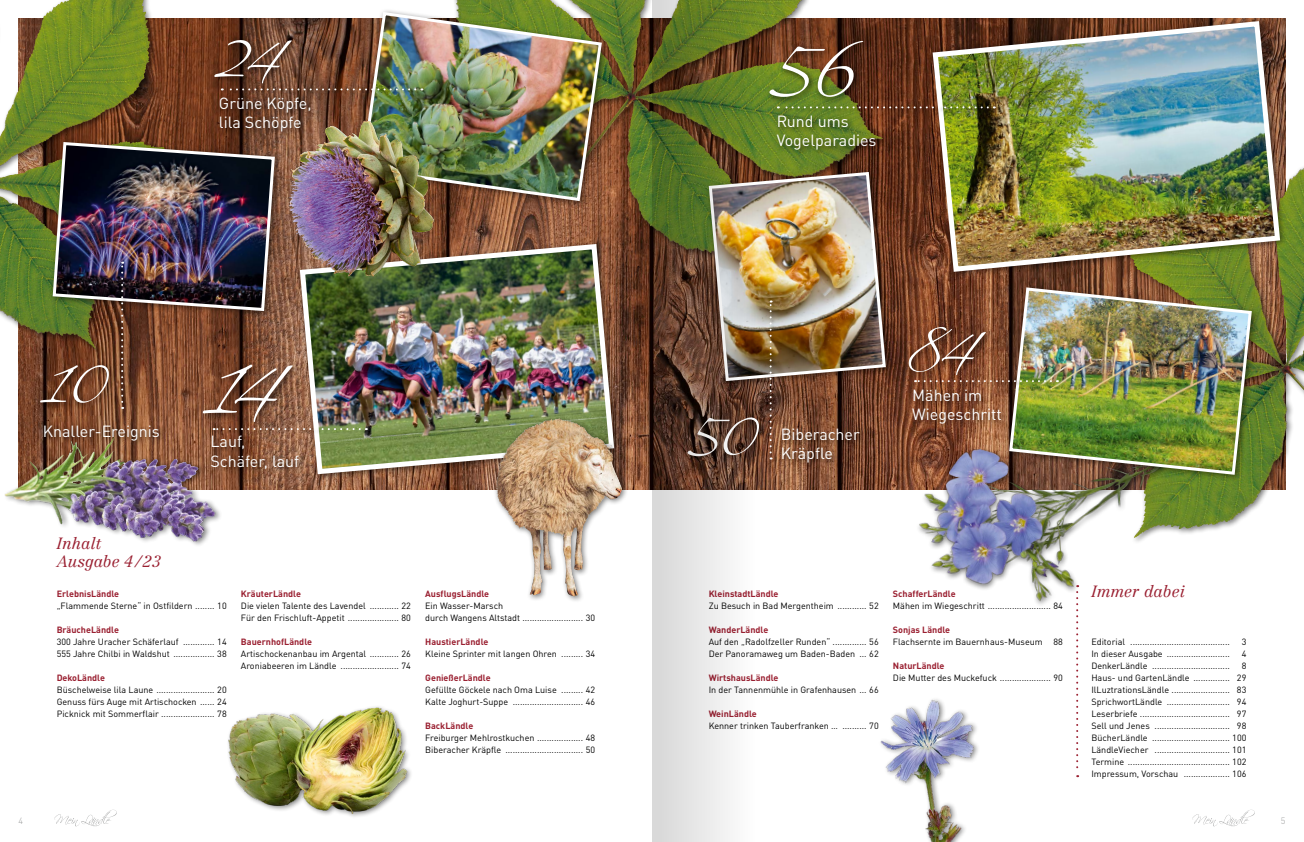
<style>
.page{position:relative;width:1304px;height:842px;background:#fff}
.page>*{position:absolute;margin:0;border:0;box-sizing:border-box;transform-origin:0 0}
.t1{font:92px "Scriptina Pro";color:#fff}
.t2{font:70px "Scriptina Pro";color:#fff}
.t3{font:16px/19.2px "DIN Pro";color:#fff}
.t4{font:italic 300 16px/18px "Centennial LT Pro";color:#9a2031}
.t5{font:9px/12px "DIN Pro";color:#000}
.t6{font:700 9px "DIN Pro";color:#9a2031}
.t7{font:300 9px "DIN Pro";color:#9c9d9d}
</style>
<div class="page">
<img style="left:18px;top:18px;width:994px;height:471px">
<div style="left:437px;top:0;width:453px;height:275px;background:#000;opacity:.5"></div>
<img style="left:632px;top:0;width:20px;height:93px">
<div style="left:357px;top:8px;width:253px;height:201px;background:#000;opacity:.5"></div>
<img style="left:359px;top:10px;width:245px;height:193px">
<div style="left:0;top:0;width:236px;height:356px;background:#000;opacity:.5"></div>
<img style="left:14px;top:0;width:55px;height:102px">
<div style="left:1012px;top:124px;width:292px;height:421px;background:#000;opacity:.5"></div>
<svg style="left:1076px;top:639px;width:2px;height:138px"></svg>
<div style="left:705px;top:168px;width:189px;height:221px;background:#000;opacity:.5"></div>
<div style="left:929px;top:18px;width:359px;height:262px;background:#000;opacity:.5"></div>
<img style="left:930px;top:18px;width:353px;height:257px">
<div style="left:37px;top:361px;width:80px;height:50px;background:#000;opacity:.75"></div>
<div style="left:778px;top:424px;width:89px;height:46px;background:#000;opacity:.75"></div>
<img style="left:802px;top:170px;width:85px;height:289px">
<div style="left:220px;top:88px;width:207px;height:7px;background:#000;opacity:.43"></div>
<svg style="left:299px;top:88px;width:116px;height:2px"></svg>
<div style="left:216px;top:94px;width:102px;height:45px;background:#000;opacity:.75"></div>
<div style="left:211px;top:36px;width:88px;height:55px;background:#000;opacity:.75"></div>
<div style="left:776px;top:106px;width:224px;height:7px;background:#000;opacity:.43"></div>
<svg style="left:802px;top:106px;width:186px;height:2px"></svg>
<div style="left:773px;top:111px;width:110px;height:47px;background:#000;opacity:.75"></div>
<div style="left:766px;top:37px;width:104px;height:68px;background:#000;opacity:.75"></div>
<div style="left:207px;top:432px;width:99px;height:44px;background:#000;opacity:.75"></div>
<div style="left:199px;top:361px;width:101px;height:68px;background:#000;opacity:.75"></div>
<div style="left:49px;top:138px;width:234px;height:181px;background:#000;opacity:.5"></div>
<div style="left:120px;top:261px;width:8px;height:153px;background:#000;opacity:.43"></div>
<img style="left:51px;top:140px;width:225px;height:269px">
<img style="left:4px;top:417px;width:230px;height:128px">
<img style="left:228px;top:706px;width:183px;height:111px">
<img style="left:880px;top:699px;width:98px;height:143px">
<img style="left:869px;top:402px;width:333px;height:234px">
<div style="left:296px;top:240px;width:326px;height:242px;background:#000;opacity:.5"></div>
<img style="left:297px;top:241px;width:320px;height:236px">
<div style="left:212px;top:427px;width:160px;height:8px;background:#000;opacity:.43"></div>
<svg style="left:214px;top:428px;width:146px;height:2px"></svg>
<div style="left:493px;top:415px;width:136px;height:188px;background:#000;opacity:.5"></div>
<img style="left:498px;top:418px;width:61px;height:51px">
<div style="left:1006px;top:284px;width:254px;height:198px;background:#000;opacity:.5"></div>
<img style="left:1007px;top:286px;width:246px;height:190px">
<div style="left:913px;top:379px;width:150px;height:8px;background:#000;opacity:.43"></div>
<svg style="left:994px;top:380px;width:57px;height:2px"></svg>
<div style="left:909px;top:385px;width:99px;height:46px;background:#000;opacity:.75"></div>
<div style="left:905px;top:323px;width:89px;height:60px;background:#000;opacity:.75"></div>
<img style="left:281px;top:109px;width:165px;height:182px">
<svg style="left:1192px;top:810px;width:63px;height:17px"></svg>
<svg style="left:54px;top:810px;width:63px;height:17px"></svg>
<img style="left:652px;top:0;width:150px;height:842px">
<h2 class="t2" style="left:214px;top:11px;width:67px">24</h2>
<h3 class="t3" style="left:219px;top:93px;width:94px">Grüne Köpfe, lila Schöpfe</h3>
<h2 class="t2" style="left:43px;top:337px;width:62px">10</h2>
<h3 class="t3" style="left:43px;top:420px;width:118px">Knaller-Ereignis</h3>
<h1 class="t1" style="left:207px;top:327px;width:72px">14</h1>
<h3 class="t3" style="left:210px;top:431px;width:90px">Lauf,<br>Schäfer, lauf</h3>
<h3 class="t4" style="left:57px;top:534px;width:106px">Inhalt<br>Ausgabe 4/23</h3>
<p class="t6" style="left:57px;top:587px;width:64px">ErlebnisLändle</p>
<p class="t5" style="left:57px;top:599px;width:172px">„Flammende Sterne“ in Ostfildern ........ 10</p>
<p class="t6" style="left:57px;top:623px;width:64px">BräucheLändle</p>
<p class="t5" style="left:57px;top:635px;width:172px">300 Jahre Uracher Schäferlauf ............. 14<br>555 Jahre Chilbi in Waldshut ................. 38</p>
<p class="t6" style="left:57px;top:671px;width:50px">DekoLändle</p>
<p class="t5" style="left:57px;top:683px;width:172px;text-align:justify">Büschelweise lila Laune ........................ 20<br>Genuss fürs Auge mit Artischocken ...... 24<br>Picknick mit Sommerflair ...................... 78</p>
<p class="t6" style="left:241px;top:587px;width:62px">KräuterLändle</p>
<p class="t5" style="left:241px;top:599px;width:172px">Die vielen Talente des Lavendel ............ 22<br>Für den Frischluft-Appetit ..................... 80</p>
<p class="t6" style="left:241px;top:635px;width:73px">BauernhofLändle</p>
<p class="t5" style="left:241px;top:647px;width:172px">Artischockenanbau im Argental ............ 26<br>Aroniabeeren im Ländle ........................ 74</p>
<p class="t6" style="left:425px;top:587px;width:66px">AusflugsLändle</p>
<p class="t5" style="left:425px;top:599px;width:172px">Ein Wasser-Marsch<br>durch Wangens Altstadt ......................... 30</p>
<p class="t6" style="left:425px;top:635px;width:65px">HaustierLändle</p>
<p class="t5" style="left:425px;top:647px;width:172px">Kleine Sprinter mit langen Ohren ......... 34</p>
<p class="t6" style="left:425px;top:671px;width:67px">GenießerLändle</p>
<p class="t5" style="left:425px;top:683px;width:172px">Gefüllte Göckele nach Oma Luise ......... 42<br>Kalte Joghurt-Suppe ............................. 46</p>
<p class="t6" style="left:425px;top:719px;width:50px">BackLändle</p>
<p class="t5" style="left:425px;top:731px;width:172px">Freiburger Mehlrostkuchen ................... 48<br>Biberacher Kräpfle ................................ 50</p>
<h1 class="t1" style="left:770px;top:9px;width:86px">56</h1>
<h3 class="t3" style="left:777px;top:111px;width:101px">Rund ums<br>Vogelparadies</h3>
<h2 class="t2" style="left:688px;top:389px;width:68px">50</h2>
<h3 class="t3" style="left:781px;top:424px;width:80px">Biberacher</h3>
<h3 class="t3" style="left:781px;top:443px;width:54px">Kräpfle</h3>
<h2 class="t2" style="left:908px;top:303px;width:68px">84</h2>
<h3 class="t3" style="left:912px;top:384px;width:91px">Mähen im<br>Wiegeschritt</h3>
<p class="t6" style="left:709px;top:587px;width:71px">KleinstadtLändle</p>
<h3 class="t4" style="left:1091px;top:582px;width:95px">Immer dabei</h3>
<p class="t5" style="left:709px;top:599px;width:172px">Zu Besuch in Bad Mergentheim ............ 52</p>
<p class="t6" style="left:709px;top:623px;width:61px">WanderLändle</p>
<p class="t5" style="left:709px;top:635px;width:172px">Auf den „Radolfzeller Runden“ .............. 56<br>Der Panoramaweg um Baden-Baden ... 62</p>
<p class="t6" style="left:709px;top:671px;width:71px">WirtshausLändle</p>
<p class="t5" style="left:709px;top:683px;width:172px">In der Tannenmühle in Grafenhausen ... 66</p>
<p class="t6" style="left:709px;top:707px;width:50px">WeinLändle</p>
<p class="t5" style="left:709px;top:719px;width:172px">Kenner trinken Tauberfranken … .......... 70</p>
<p class="t6" style="left:893px;top:587px;width:64px">SchafferLändle</p>
<p class="t5" style="left:893px;top:599px;width:172px">Mähen im Wiegeschritt .......................... 84</p>
<p class="t6" style="left:893px;top:623px;width:59px">Sonjas Ländle</p>
<p class="t5" style="left:893px;top:635px;width:172px">Flachsernte im Bauernhaus-Museum 88</p>
<p class="t6" style="left:893px;top:659px;width:53px">NaturLändle</p>
<p class="t5" style="left:893px;top:671px;width:172px">Die Mutter des Muckefuck ..................... 90</p>
<p class="t5" style="left:1091px;top:635px;width:140px">Editorial .........................................</p>
<p class="t5" style="left:1242px;top:635px;width:6px">3</p>
<p class="t5" style="left:1091px;top:647px;width:140px">In dieser Ausgabe ..........................</p>
<p class="t5" style="left:1242px;top:647px;width:6px">4</p>
<p class="t5" style="left:1091px;top:659px;width:140px">DenkerLändle ................................</p>
<p class="t5" style="left:1091px;top:659px;width:157px;text-align:justify;text-indent:150px">8<br>Haus- und GartenLändle ............... 29<br>IlLuztrationsLändle ........................ 83<br>SprichwortLändle .......................... 94<br>Leserbriefe ..................................... 97<br>Sell und Jenes ............................... 98<br>BücherLändle ................................ 100<br>LändleViecher ............................... 101<br>Termine .......................................... 102<br>Impressum, Vorschau ................... 106</p>
<p class="t7" style="left:18px;top:813px;width:6px">4</p>
<p class="t7" style="left:1281px;top:813px;width:6px">5</p>
</div>
